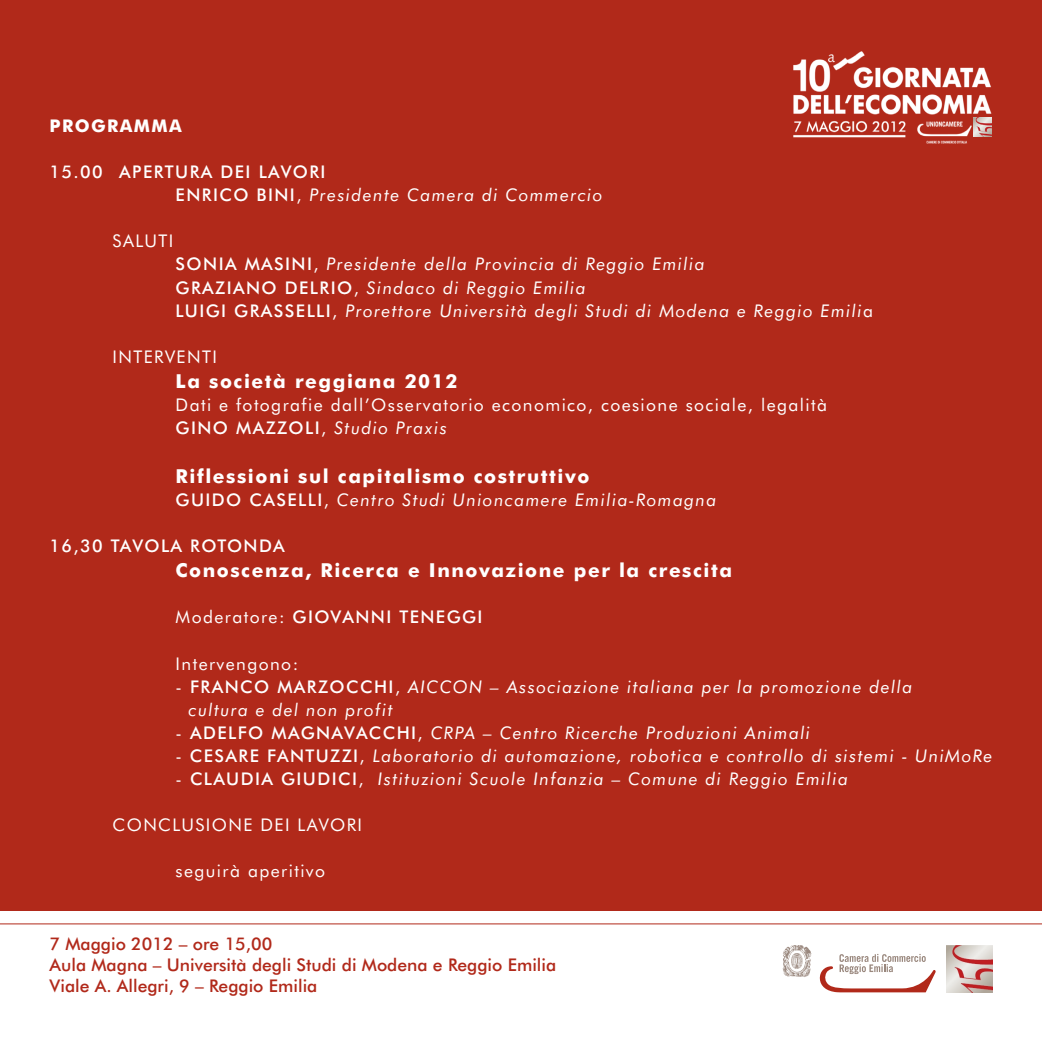
<style>
.page{position:relative;width:1042px;height:1042px;background:#fff}
.page>*{position:absolute;margin:0;border:0;box-sizing:border-box;transform-origin:0 0}
.t1{font:700 19.25px "Futura BT";letter-spacing:.08em;color:#fff}
.t2{font:italic 17.5px "Futura BT";letter-spacing:.08em;color:#fff}
.t3{font:17.5px "Futura BT";letter-spacing:.08em;color:#fff}
.t4{font:500 17.5px "Futura BT";color:#b1291a}
.t5{font:500 17.5px "Futura BT";letter-spacing:.08em;color:#fff}
.t6{font:700 17.5px "Futura BT";letter-spacing:.08em;color:#fff}
.s1{font-weight:500;font-style:normal}
.s2{font-style:normal}
.s3{font-weight:400}
</style>
<div class="page">
<div style="left:0;top:0;width:1042px;height:910px;background:#b1291a"></div>
<hr style="left:0;top:923px;width:1042px;height:1px;background:#b1291a">
<img style="left:947px;top:945px;width:45px;height:47px">
<svg style="left:782px;top:945px;width:29px;height:32px"></svg>
<svg style="left:819px;top:954px;width:116px;height:38px"></svg>
<img style="left:793px;top:51px;width:199px;height:93px">
<img style="left:973px;top:118px;width:18px;height:19px">
<p class="t6" style="left:50px;top:115px;width:134px">PROGRAMMA</p>
<p class="t5" style="left:50px;top:161px;width:277px">15.00 APERTURA DEI LAVORI</p>
<p class="t2" style="left:176px;top:184px;width:428px"><span class="s1">ENRICO BINI</span><span class="s2">,</span> Presidente Camera di Commercio</p>
<p class="t3" style="left:113px;top:230px;width:62px">SALUTI</p>
<p class="t2" style="left:176px;top:254px;width:530px"><span class="s1">SONIA MASINI</span><span class="s2">,</span> Presidente della Provincia di Reggio Emilia</p>
<p class="t2" style="left:176px;top:277px;width:411px"><span class="s1">GRAZIANO DELRIO</span><span class="s2">,</span> Sindaco di Reggio Emilia</p>
<p class="t2" style="left:176px;top:300px;width:699px"><span class="s1">LUIGI GRASSELLI</span><span class="s2">,</span> Prorettore Università degli Studi di Modena e Reggio Emili<span class="s2">a</span></p>
<p class="t3" style="left:113px;top:346px;width:106px">INTERVENTI</p>
<p class="t1" style="left:176px;top:369px;width:283px">La società reggiana 2012</p>
<p class="t3" style="left:176px;top:394px;width:653px">Dati e fotografie dall’Osservatorio economico, coesione sociale, legalità</p>
<p class="t2" style="left:176px;top:417px;width:273px"><span class="s1">GINO MAZZOLI</span><span class="s2">,</span> Studio Praxis</p>
<p class="t1" style="left:176px;top:464px;width:415px">Riflessioni sul capitalismo costruttivo</p>
<p class="t2" style="left:176px;top:489px;width:542px"><span class="s1">GUIDO CASELLI</span><span class="s2">,</span> Centro Studi Unioncamere Emilia-Romagna</p>
<p class="t5" style="left:50px;top:535px;width:237px">16,30 TAVOLA ROTONDA</p>
<p class="t1" style="left:176px;top:558px;width:558px">Conoscenza, Ricerca e Innovazione per la crescita</p>
<p class="t5" style="left:176px;top:606px;width:308px"><span class="s3">Moderatore:</span> GIOVANNI TENEGGI</p>
<p class="t3" style="left:176px;top:653px;width:124px">Intervengono:</p>
<p class="t2" style="left:176px;top:676px;width:738px"><span class="s2">-</span> <span class="s1">FRANCO MARZOCCHI</span><span class="s2">,</span> AICCON – Associazione italiana per la promozione della</p>
<p class="t2" style="left:189px;top:699px;width:206px">cultura e del non profit</p>
<p class="t2" style="left:176px;top:722px;width:636px"><span class="s2">-</span> <span class="s1">ADELFO MAGNAVACCHI</span><span class="s2">,</span> CRPA – Centro Ricerche Produzioni Animali</p>
<p class="t2" style="left:176px;top:745px;width:818px"><span class="s2">-</span> <span class="s1">CESARE FANTUZZI</span><span class="s2">,</span> Laboratorio di automazione, robotica e controllo di sistemi - UniMoRe</p>
<p class="t2" style="left:176px;top:768px;width:674px"><span class="s2">-</span> <span class="s1">CLAUDIA GIUDICI</span><span class="s2">,</span> Istituzioni Scuole Infanzia – Comune di Reggio Emilia</p>
<p class="t3" style="left:113px;top:814px;width:251px">CONCLUSIONE DEI LAVORI</p>
<p class="t3" style="left:176px;top:860px;width:151px">seguirà aperitivo</p>
<p class="t4" style="left:50px;top:933px;width:224px">7 Maggio 2012 – ore 15,00</p>
<p class="t4" style="left:50px;top:954px;width:508px">Aula Magna – Università degli Studi di Modena e Reggio Emilia</p>
<p class="t4" style="left:50px;top:975px;width:269px">Viale A. Allegri, 9 – Reggio Emilia</p>
</div>
